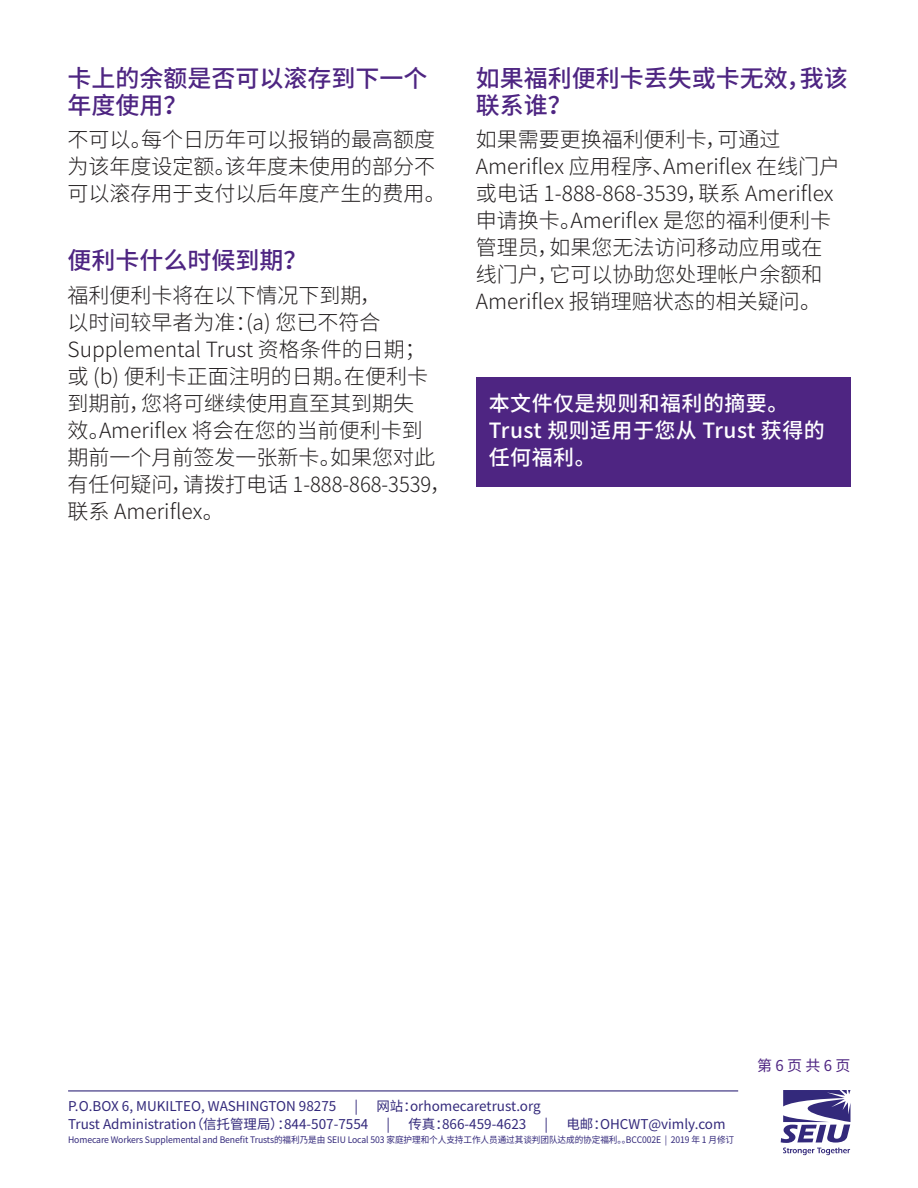
<style>
.page{position:relative;width:918px;height:1188px;background:#fff}
.page>*{position:absolute;margin:0;border:0;box-sizing:border-box;transform-origin:0 0}
.content_header{font:500 24px/27px "Noto Sans CJ Ksc";color:#4e2582}
.content_header-2{font:300 21px/27px "Noto Sans CJ Ksc";color:#231f20}
.content_header-3{font:500 21px/27px "Noto Sans CJ Ksc";letter-spacing:.02em;color:#fff}
.t1{font:15px "Noto Sans CJ Ksc";color:#4e2582}
.t2{font:13.5px "Noto Sans CJ Ksc";color:#33297b}
.t3{font:9px "Noto Sans CJ Ksc";letter-spacing:-.01em;color:#33297b;scale:.96 1}
</style>
<div class="page">
<div style="left:476px;top:378px;width:374px;height:109px;background:#4e2582"></div>
<svg style="left:781px;top:1090px;width:70px;height:65px"></svg>
<hr style="left:68px;top:1090px;width:670px;height:1px;background:#33297b">
<p class="content_header" style="left:68px;top:65px;width:361px">卡上的余额是否可以滚存到下一个年度使用？</p>
<p class="content_header-2" style="left:68px;top:127px;width:380px">不可以。每个日历年可以报销的最高额度为该年度设定额。该年度未使用的部分不可以滚存用于支付以后年度产生的费用。</p>
<p class="content_header" style="left:68px;top:247px;width:241px">便利卡什么时候到期？</p>
<p class="content_header-2" style="left:68px;top:282px;width:385px">福利便利卡将在以下情况下到期，<br>以时间较早者为准：(a) 您已不符合<br>Supplemental Trust 资格条件的日期；或 (b) 便利卡正面注明的日期。在便利卡到期前，您将可继续使用直至其到期失<br>效。Ameriflex 将会在您的当前便利卡到<br>期前一个月前签发一张新卡。如果您对此有任何疑问，请拨打电话 1-888-868-3539，联系 Ameriflex。</p>
<p class="content_header" style="left:476px;top:65px;width:373px">如果福利便利卡丢失或卡无效，我该联系谁？</p>
<p class="content_header-2" style="left:476px;top:127px;width:366px">如果需要更换福利便利卡，可通过<br>Ameriflex 应用程序、Ameriflex 在线门户或电话 1-888-868-3539，联系 Ameriflex申请换卡。Ameriflex 是您的福利便利卡管理员，如果您无法访问移动应用或在线门户，它可以协助您处理帐户余额和<br>Ameriflex 报销理赔状态的相关疑问。</p>
<p class="content_header-3" style="left:489px;top:390px;width:337px">本文件仅是规则和福利的摘要。<br>Trust 规则适用于您从 Trust 获得的任何福利。</p>
<p class="t1" style="left:757px;top:1057px;width:95px">第 6 页 共 6 页</p>
<p class="t2" style="left:68px;top:1098px;width:270px">P.O.BOX 6, MUKILTEO, WASHINGTON 98275</p>
<p class="t2" style="left:355px;top:1098px;width:5px">|</p>
<p class="t2" style="left:376px;top:1098px;width:166px">网站：orhomecaretrust.org</p>
<p class="t2" style="left:68px;top:1117px;width:302px">Trust Administration（信托管理局）：844-507-7554</p>
<p class="t2" style="left:387px;top:1117px;width:5px">|</p>
<p class="t2" style="left:408px;top:1117px;width:120px">传真：866-459-4623</p>
<p class="t2" style="left:545px;top:1117px;width:5px">|</p>
<p class="t2" style="left:566px;top:1117px;width:161px">电邮：OHCWT@vimly.com</p>
<p class="t3" style="left:68px;top:1135px;width:695px">Homecare Workers Supplemental and Benefit Trusts的福利乃是由 SEIU Local 503 家庭护理和个人支持工作人员通过其谈判团队达成的协定福利。。BCC002E | 2019 年 1 月修订</p>
</div>
